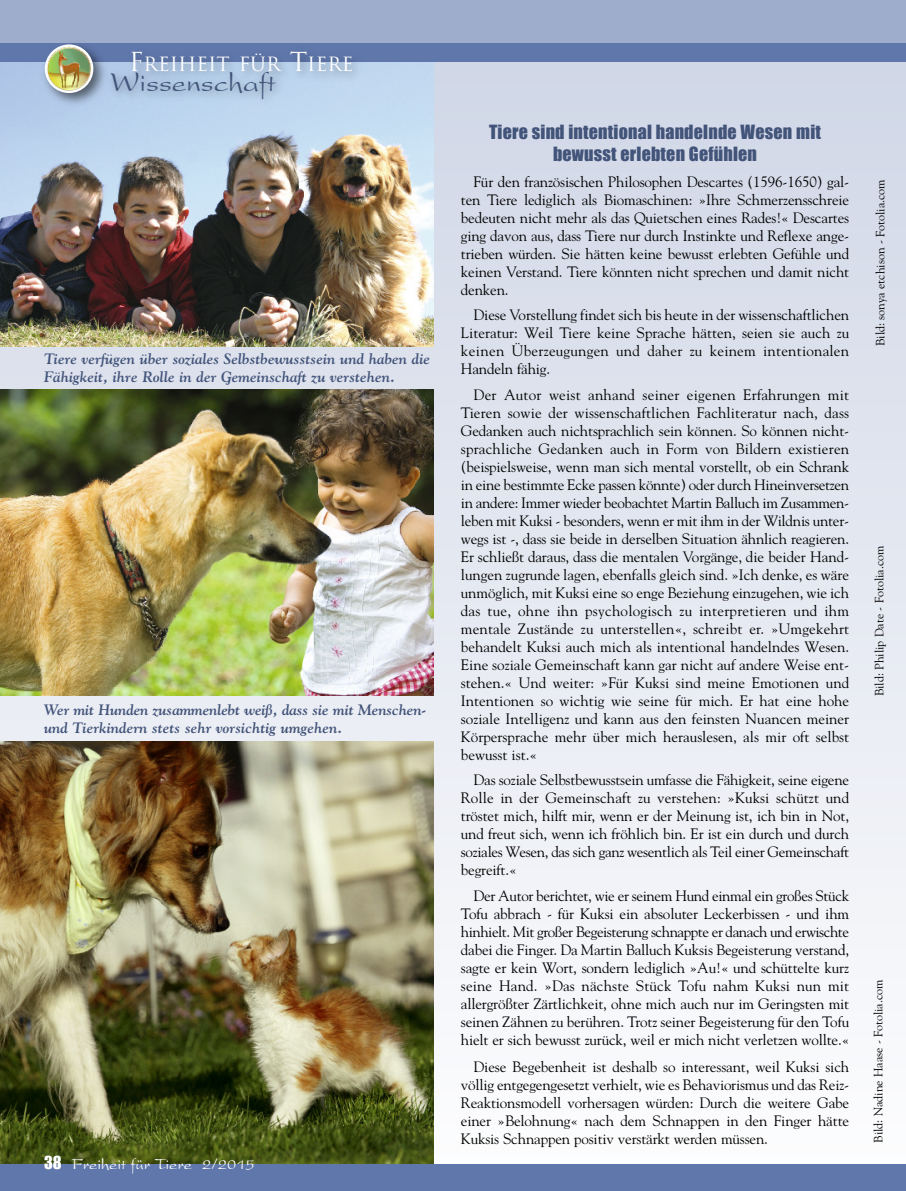
<style>
.page{position:relative;width:906px;height:1191px;background:#fff}
.page>*{position:absolute;margin:0;border:0;box-sizing:border-box;transform-origin:0 0}
.t1{font:29.1px "President Plain";color:#43547a}
.t2{font:19.2px "Trajan";color:#fff}
.t3{font:18px/21.6px "Impact";letter-spacing:.01em;color:#43547a;text-align:center}
.t4{font:16.5px "President Plain";color:#fff}
.t5{font:15px/18px "Goudy";letter-spacing:-.01em;color:#000;text-align:justify}
.t6{font:italic 700 15px/18px "Goudy";color:#43547a}
.t7{font:12px "Goudy";color:#000}
.s1{font-size:25.5px}
.s2{font-family:"Impact"}
</style>
<div class="page">
<div style="left:0;top:40px;width:906px;height:1151px;background:linear-gradient(to bottom,#cfd6e6,#fefefe)"></div>
<img style="left:0;top:61px;width:434px;height:286px">
<img style="left:0;top:741px;width:434px;height:423px">
<img style="left:0;top:390px;width:434px;height:306px">
<div style="left:0;top:0;width:906px;height:44px;background:#9fadcc"></div>
<div style="left:0;top:43px;width:906px;height:18px;background:#5f77ab"></div>
<img style="left:101px;top:61px;width:597px;height:70px">
<img style="left:38px;top:61px;width:74px;height:51px">
<img style="left:45px;top:44px;width:31px;height:49px">
<img style="left:76px;top:45px;width:338px;height:59px">
<div style="left:0;top:1164px;width:906px;height:27px;background:#5f77ab"></div>
<p class="t2" style="left:129px;top:53px;width:226px"><span class="s1">F</span>REIHEIT FÜR <span class="s1">T</span>IERE</p>
<h1 class="t1" style="left:111px;top:71px;width:166px">Wissenschaft</h1>
<p class="t6" style="left:44px;top:350px;width:388px">Tiere verfügen über soziales Selbstbewusstsein und haben die<br>Fähigkeit, ihre Rolle in der Gemeinschaft zu verstehen.</p>
<p class="t6" style="left:44px;top:701px;width:384px">Wer mit Hunden zusammenlebt weiß, dass sie mit Menschen&shy;und Tierkindern stets sehr vorsichtig umgehen.</p>
<p class="t4" style="left:44px;top:1157px;width:212px"><span class="s2">38</span> Freiheit für Tiere 2/2015</p>
<p class="t3" style="left:489px;top:121px;width:333px">Tiere sind intentional handelnde Wesen mit bewusst erlebten Gefühlen</p>
<p class="t5" style="left:461px;top:173px;width:390px;text-indent:13px">Für den französischen Philosophen Descartes (1596-1650) gal&shy;ten Tiere lediglich als Biomaschinen: »Ihre Schmerzensschreie bedeuten nicht mehr als das Quietschen eines Rades!« Descartes ging davon aus, dass Tiere nur durch Instinkte und Reflexe ange&shy;trieben würden. Sie hätten keine bewusst erlebten Gefühle und keinen Verstand. Tiere könnten nicht sprechen und damit nicht denken.</p>
<p class="t5" style="left:461px;top:306px;width:390px;text-indent:13px">Diese Vorstellung findet sich bis heute in der wissenschaftlichen Literatur: Weil Tiere keine Sprache hätten, seien sie auch zu keinen Überzeugungen und daher zu keinem intentionalen Handeln fähig.</p>
<p class="t5" style="left:461px;top:386px;width:390px;text-indent:13px">Der Autor weist anhand seiner eigenen Erfahrungen mit Tieren sowie der wissenschaftlichen Fachliteratur nach, dass Gedanken auch nichtsprachlich sein können. So können nicht&shy;sprachliche Gedanken auch in Form von Bildern existieren (beispielsweise, wenn man sich mental vorstellt, ob ein Schrank in eine bestimmte Ecke passen könnte) oder durch Hineinversetzen in andere: Immer wieder beobachtet Martin Balluch im Zusammen&shy;leben mit Kuksi - besonders, wenn er mit ihm in der Wildnis unter&shy;wegs ist -, dass sie beide in derselben Situation ähnlich reagieren.<br>Er schließt daraus, dass die mentalen Vorgänge, die beider Hand&shy;lungen zugrunde lagen, ebenfalls gleich sind. »Ich denke, es wäre unmöglich, mit Kuksi eine so enge Beziehung einzugehen, wie ich das tue, ohne ihn psychologisch zu interpretieren und ihm mentale Zustände zu unterstellen«, schreibt er. »Umgekehrt behandelt Kuksi auch mich als intentional handelndes Wesen.<br>Eine soziale Gemeinschaft kann gar nicht auf andere Weise ent&shy;stehen.« Und weiter: »Für Kuksi sind meine Emotionen und Intentionen so wichtig wie seine für mich. Er hat eine hohe soziale Intelligenz und kann aus den feinsten Nuancen meiner Körpersprache mehr über mich herauslesen, als mir oft selbst bewusst ist.«</p>
<p class="t5" style="left:461px;top:771px;width:390px;text-indent:13px">Das soziale Selbstbewusstsein umfasse die Fähigkeit, seine eigene Rolle in der Gemeinschaft zu verstehen: »Kuksi schützt und tröstet mich, hilft mir, wenn er der Meinung ist, ich bin in Not, und freut sich, wenn ich fröhlich bin. Er ist ein durch und durch soziales Wesen, das sich ganz wesentlich als Teil einer Gemeinschaft begreift.«</p>
<p class="t5" style="left:461px;top:887px;width:390px;text-indent:13px">Der Autor berichtet, wie er seinem Hund einmal ein großes Stück Tofu abbrach - für Kuksi ein absoluter Leckerbissen - und ihm hinhielt. Mit großer Begeisterung schnappte er danach und erwischte dabei die Finger. Da Martin Balluch Kuksis Begeisterung verstand, sagte er kein Wort, sondern lediglich »Au!« und schüttelte kurz seine Hand. »Das nächste Stück Tofu nahm Kuksi nun mit allergrößter Zärtlichkeit, ohne mich auch nur im Geringsten mit seinen Zähnen zu berühren. Trotz seiner Begeisterung für den Tofu hielt er sich bewusst zurück, weil er mich nicht verletzen wollte.«</p>
<p class="t5" style="left:461px;top:1058px;width:390px;text-indent:13px">Diese Begebenheit ist deshalb so interessant, weil Kuksi sich völlig entgegengesetzt verhielt, wie es Behaviorismus und das Reiz-Reaktionsmodell vorhersagen würden: Durch die weitere Gabe einer »Belohnung« nach dem Schnappen in den Finger hätte Kuksis Schnappen positiv verstärkt werden müssen.</p>
<p class="t7" style="left:873px;top:346px;width:168px;rotate:-90deg">Bild: sonya etchison - Fotolia.com</p>
<p class="t7" style="left:872px;top:696px;width:152px;rotate:-90deg">Bild: Philip Date - Fotolia.com</p>
<p class="t7" style="left:871px;top:1142px;width:165px;rotate:-90deg">Bild: Nadine Haase - Fotolia.com</p>
</div>
